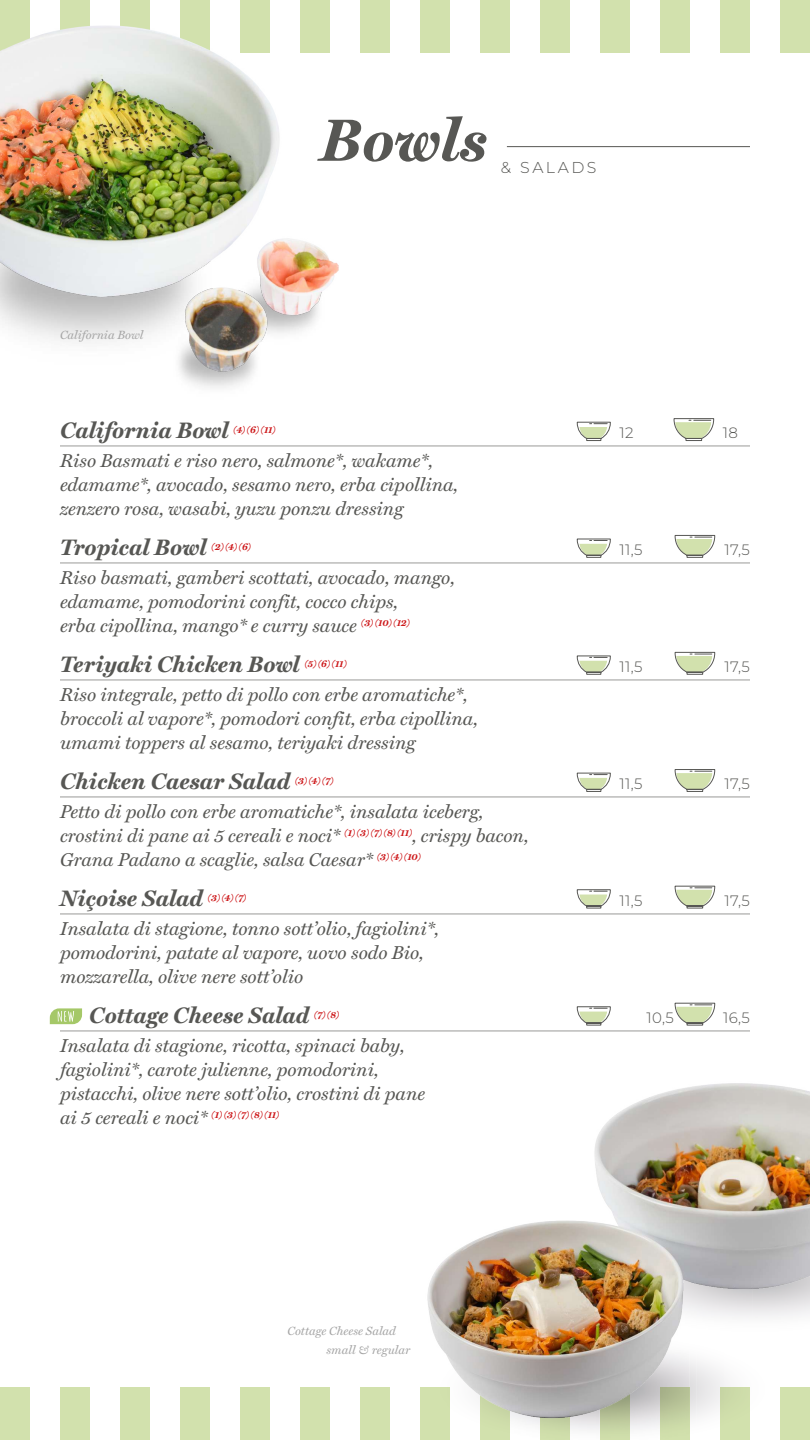
<style>
.page{position:relative;width:810px;height:1440px;background:#fff}
.page>*{position:absolute;margin:0;border:0;box-sizing:border-box;transform-origin:0 0}
.t1{font:italic 700 60px "Miller Text";letter-spacing:.01em;color:#575754}
.t2{font:italic 700 22.5px "Miller Text";letter-spacing:.005em;color:#575754}
.t3{font:italic 18.75px/24px "Miller Text";color:#575754}
.t4{font:300 15.75px "Montserrat";letter-spacing:.16em;color:#575754}
.t5{font:300 15px "Montserrat";letter-spacing:.02em;color:#575754}
.t6{font:italic 12px/19.5px "Miller Text";color:#a6a6a6}
.t7{font:italic 700 9.6px "Miller Text";color:#cd1719}
</style>
<div class="page">
<div style="left:360px;top:0;width:30px;height:52px;background:#d2e1ad"></div>
<div style="left:420px;top:0;width:30px;height:52px;background:#d2e1ad"></div>
<div style="left:480px;top:0;width:30px;height:52px;background:#d2e1ad"></div>
<div style="left:540px;top:0;width:30px;height:52px;background:#d2e1ad"></div>
<div style="left:600px;top:0;width:30px;height:52px;background:#d2e1ad"></div>
<div style="left:660px;top:0;width:30px;height:52px;background:#d2e1ad"></div>
<div style="left:720px;top:0;width:30px;height:52px;background:#d2e1ad"></div>
<div style="left:780px;top:0;width:30px;height:52px;background:#d2e1ad"></div>
<div style="left:0;top:1388px;width:30px;height:52px;background:#d2e1ad"></div>
<div style="left:60px;top:1388px;width:30px;height:52px;background:#d2e1ad"></div>
<div style="left:120px;top:1388px;width:30px;height:52px;background:#d2e1ad"></div>
<div style="left:180px;top:1388px;width:30px;height:52px;background:#d2e1ad"></div>
<div style="left:240px;top:1388px;width:30px;height:52px;background:#d2e1ad"></div>
<div style="left:300px;top:1388px;width:30px;height:52px;background:#d2e1ad"></div>
<div style="left:360px;top:1388px;width:30px;height:52px;background:#d2e1ad"></div>
<div style="left:420px;top:1388px;width:30px;height:52px;background:#d2e1ad"></div>
<div style="left:480px;top:1388px;width:30px;height:52px;background:#d2e1ad"></div>
<div style="left:720px;top:1388px;width:30px;height:52px;background:#d2e1ad"></div>
<div style="left:780px;top:1388px;width:30px;height:52px;background:#d2e1ad"></div>
<hr style="left:60px;top:446px;width:690px;height:1px;background:#9a9a98">
<hr style="left:60px;top:563px;width:690px;height:1px;background:#9a9a98">
<hr style="left:60px;top:680px;width:690px;height:1px;background:#9a9a98">
<hr style="left:60px;top:797px;width:690px;height:1px;background:#9a9a98">
<hr style="left:60px;top:914px;width:690px;height:1px;background:#9a9a98">
<hr style="left:60px;top:1031px;width:690px;height:1px;background:#9a9a98">
<hr style="left:507px;top:146px;width:243px;height:1px;background:#575754">
<svg style="left:50px;top:1008px;width:32px;height:16px"></svg>
<img style="left:0;top:0;width:362px;height:388px">
<img style="left:422px;top:1083px;width:388px;height:353px">
<svg style="left:674px;top:418px;width:40px;height:23px"></svg>
<svg style="left:577px;top:422px;width:34px;height:19px"></svg>
<svg style="left:675px;top:535px;width:40px;height:23px"></svg>
<svg style="left:675px;top:652px;width:40px;height:23px"></svg>
<svg style="left:675px;top:769px;width:40px;height:23px"></svg>
<svg style="left:675px;top:886px;width:40px;height:22px"></svg>
<svg style="left:675px;top:1003px;width:40px;height:22px"></svg>
<svg style="left:577px;top:539px;width:34px;height:19px"></svg>
<svg style="left:577px;top:656px;width:34px;height:19px"></svg>
<svg style="left:577px;top:773px;width:34px;height:19px"></svg>
<svg style="left:577px;top:889px;width:34px;height:19px"></svg>
<svg style="left:577px;top:1006px;width:34px;height:19px"></svg>
<p class="t6" style="left:60px;top:325px;width:85px">California Bowl</p>
<h1 class="t1" style="left:320px;top:104px;width:168px">Bowls</h1>
<p class="t4" style="left:501px;top:156px;width:97px">&amp; SALADS</p>
<p class="t2" style="left:60px;top:417px;width:170px">California Bowl</p>
<p class="t7" style="left:234px;top:424px;width:44px">(4) (6) (11)</p>
<p class="t5" style="left:620px;top:423px;width:16px">12</p>
<p class="t5" style="left:723px;top:423px;width:17px">18</p>
<p class="t3" style="left:60px;top:448px;width:400px">Riso Basmati e riso nero, salmone*, wakame*, edamame*, avocado, sesamo nero, erba cipollina, zenzero rosa, wasabi, yuzu ponzu dressing</p>
<p class="t2" style="left:60px;top:534px;width:148px">Tropical Bowl</p>
<p class="t7" style="left:211px;top:541px;width:41px">(2) (4) (6)</p>
<p class="t5" style="left:620px;top:540px;width:24px">11,5</p>
<p class="t5" style="left:725px;top:540px;width:27px">17,5</p>
<p class="t3" style="left:60px;top:565px;width:396px">Riso basmati, gamberi scottati, avocado, mango, edamame, pomodorini confit, cocco chips,<br>erba cipollina, mango* e curry sauce <sup>(3)</sup> <sup>(10)</sup> <sup>(12)</sup></p>
<p class="t2" style="left:60px;top:651px;width:241px">Teriyaki Chicken Bowl</p>
<p class="t7" style="left:305px;top:658px;width:44px">(5) (6) (11)</p>
<p class="t5" style="left:620px;top:657px;width:24px">11,5</p>
<p class="t5" style="left:725px;top:657px;width:27px">17,5</p>
<p class="t3" style="left:60px;top:682px;width:419px">Riso integrale, petto di pollo con erbe aromatiche*, broccoli al vapore*, pomodori confit, erba cipollina, umami toppers al sesamo, teriyaki dressing</p>
<p class="t2" style="left:60px;top:768px;width:232px">Chicken Caesar Salad</p>
<p class="t7" style="left:295px;top:775px;width:40px">(3) (4) (7)</p>
<p class="t5" style="left:620px;top:774px;width:24px">11,5</p>
<p class="t5" style="left:725px;top:774px;width:27px">17,5</p>
<p class="t3" style="left:60px;top:799px;width:470px">Petto di pollo con erbe aromatiche*, insalata iceberg, crostini di pane ai 5 cereali e noci* <sup>(1)</sup> <sup>(3)</sup> <sup>(7)</sup> <sup>(8)</sup> <sup>(11)</sup>, crispy bacon,<br>Grana Padano a scaglie, salsa Caesar* <sup>(3)</sup> <sup>(4)</sup> <sup>(10)</sup></p>
<p class="t2" style="left:60px;top:885px;width:144px">Niçoise Salad</p>
<p class="t7" style="left:208px;top:892px;width:40px">(3) (4) (7)</p>
<p class="t5" style="left:620px;top:891px;width:24px">11,5</p>
<p class="t5" style="left:725px;top:891px;width:27px">17,5</p>
<p class="t3" style="left:60px;top:916px;width:381px">Insalata di stagione, tonno sott’olio, fagiolini*, pomodorini, patate al vapore, uovo sodo Bio, mozzarella, olive nere sott’olio</p>
<p class="t2" style="left:89px;top:1002px;width:221px">Cottage Cheese Salad</p>
<p class="t7" style="left:314px;top:1009px;width:26px">(7) (8)</p>
<p class="t5" style="left:647px;top:1008px;width:29px">10,5</p>
<p class="t5" style="left:723px;top:1008px;width:28px">16,5</p>
<p class="t3" style="left:60px;top:1033px;width:367px">Insalata di stagione, ricotta, spinaci baby, fagiolini*, carote julienne, pomodorini, pistacchi, olive nere sott’olio, crostini di pane ai 5 cereali e noci* <sup>(1)</sup> <sup>(3)</sup> <sup>(7)</sup> <sup>(8)</sup> <sup>(11)</sup></p>
<p class="t6" style="left:327px;top:1321px;width:85px;text-indent:-39px">Cottage Cheese Salad small &amp; regular</p>
</div>
